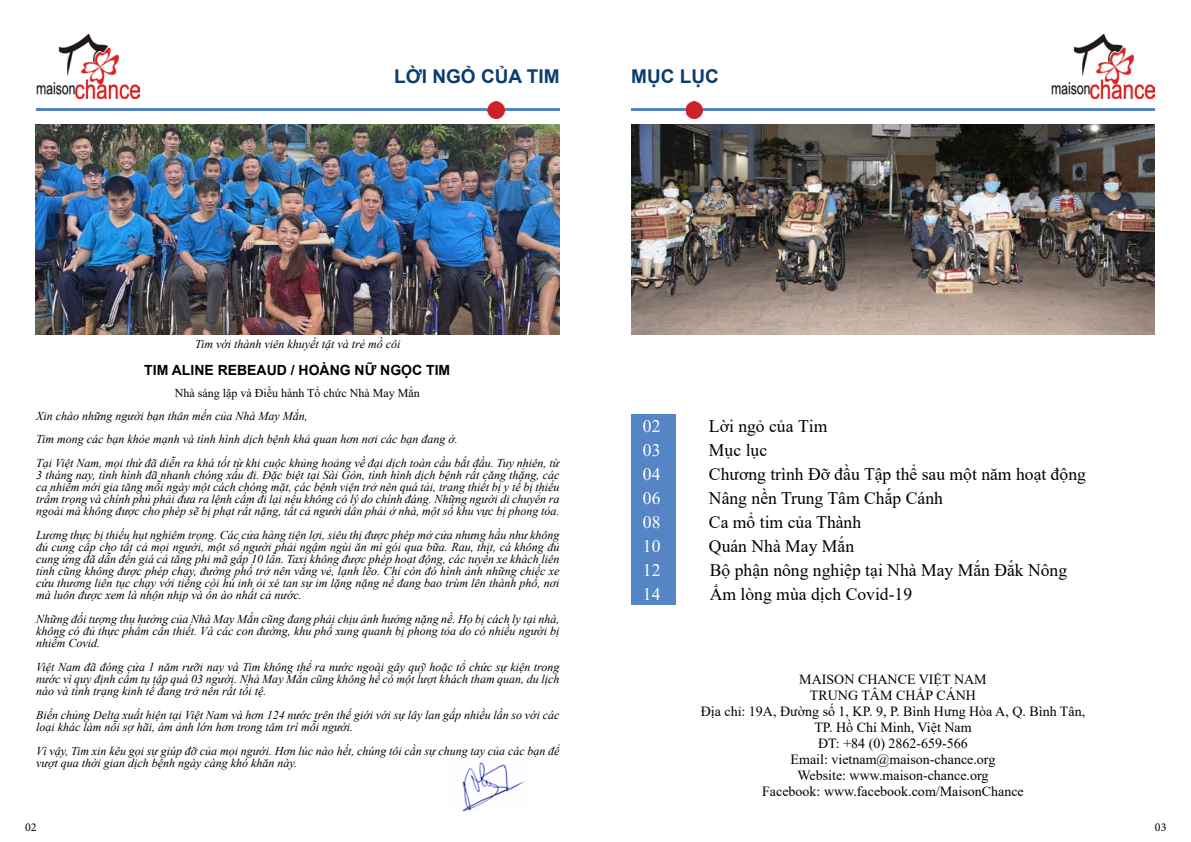
<style>
.page{position:relative;width:1191px;height:842px;background:#fff}
.page>*{position:absolute;margin:0;border:0;box-sizing:border-box;transform-origin:0 0}
.t1{font:700 19px "Arial";color:#093c71}
.t2{font:17.6px "Times New Roman";color:#000}
.t3{font:17.6px "Times New Roman";color:#fff}
.t4{font:14px/16px "Times New Roman";color:#000101;text-align:center}
.t5{font:700 14px "Arial";color:#000}
.t6{font:italic 12px/12px "Times New Roman";color:#000;text-align:justify}
.t7{font:12px "Times New Roman";color:#000}
.t8{font:12px "Minion Pro";color:#000}
</style>
<div class="page">
<hr style="left:631px;top:109px;width:524px;height:2px;background:#5585c5">
<img style="left:686px;top:101px;width:17px;height:17px">
<img style="left:1051px;top:35px;width:103px;height:63px">
<hr style="left:36px;top:109px;width:523px;height:2px;background:#5585c5">
<img style="left:488px;top:101px;width:17px;height:17px">
<img style="left:36px;top:35px;width:103px;height:63px">
<img style="left:35px;top:124px;width:524px;height:210px">
<img style="left:632px;top:124px;width:522px;height:211px">
<img style="left:462px;top:762px;width:63px;height:49px">
<div style="left:631px;top:415px;width:45px;height:190px;background:#5585c5"></div>
<h1 class="t1" style="left:394px;top:63px;width:167px">LỜI NGỎ CỦA TIM</h1>
<h1 class="t1" style="left:631px;top:63px;width:89px">MỤC LỤC</h1>
<p class="t6" style="left:195px;top:338px;width:207px">Tim với thành viên khuyết tật và trẻ mồ côi</p>
<p class="t5" style="left:144px;top:361px;width:307px">TIM ALINE REBEAUD / HOÀNG NỮ NGỌC TIM</p>
<p class="t7" style="left:175px;top:384px;width:246px">Nhà sáng lập và Điều hành Tổ chức Nhà May Mắn</p>
<p class="t6" style="left:36px;top:410px;width:273px">Xin chào những người bạn thân mến của Nhà May Mắn,</p>
<p class="t6" style="left:36px;top:427px;width:525px;line-height:24px">Tim mong các bạn khỏe mạnh và tình hình dịch bệnh khả quan hơn nơi các bạn đang ở.<br>Tại Việt Nam, mọi thứ đã diễn ra khá tốt từ khi cuộc khủng hoảng về đại dịch toàn cầu bắt đầu. Tuy nhiên, từ</p>
<p class="t6" style="left:36px;top:469px;width:525px">3 tháng nay, tình hình đã nhanh chóng xấu đi. Đặc biệt tại Sài Gòn, tình hình dịch bệnh rất căng thẳng, các ca nhiễm mới gia tăng mỗi ngày một cách chóng mặt, các bệnh viện trở nên quá tải, trang thiết bị y tế bị thiếu trầm trọng và chính phủ phải đưa ra lệnh cấm đi lại nếu không có lý do chính đáng. Những người di chuyển ra ngoài mà không được cho phép sẽ bị phạt rất nặng, tất cả người dân phải ở nhà, một số khu vực bị phong tỏa.</p>
<p class="t6" style="left:36px;top:529px;width:525px">Lương thực bị thiếu hụt nghiêm trọng. Các cửa hàng tiện lợi, siêu thị được phép mở cửa nhưng hầu như không đủ cung cấp cho tất cả mọi người, một số người phải ngậm ngùi ăn mì gói qua bữa. Rau, thịt, cá không đủ cung ứng đã dẫn đến giá cả tăng phi mã gấp 10 lần. Taxi không được phép hoạt động, các tuyến xe khách liên tỉnh cũng không được phép chạy, đường phố trở nên vắng vẻ, lạnh lẽo. Chỉ còn đó hình ảnh những chiếc xe cứu thương liên tục chạy với tiếng còi hú inh ỏi xé tan sự im lặng nặng nề đang bao trùm lên thành phố, nơi mà luôn được xem là nhộn nhịp và ồn ào nhất cả nước.</p>
<p class="t6" style="left:36px;top:613px;width:525px">Những đối tượng thụ hưởng của Nhà May Mắn cũng đang phải chịu ảnh hưởng nặng nề. Họ bị cách ly tại nhà, không có đủ thực phẩm cần thiết. Và các con đường, khu phố xung quanh bị phong tỏa do có nhiều người bị nhiễm Covid.</p>
<p class="t6" style="left:36px;top:661px;width:525px">Việt Nam đã đóng cửa 1 năm rưỡi nay và Tim không thể ra nước ngoài gây quỹ hoặc tổ chức sự kiện trong nước vì quy định cấm tụ tập quá 03 người. Nhà May Mắn cũng không hề có một lượt khách tham quan, du lịch nào và tình trạng kinh tế đang trở nên rất tồi tệ.</p>
<p class="t6" style="left:36px;top:709px;width:525px">Biến chủng Delta xuất hiện tại Việt Nam và hơn 124 nước trên thế giới với sự lây lan gấp nhiều lần so với các loại khác làm nỗi sợ hãi, ám ảnh lớn hơn trong tâm trí mỗi người.</p>
<p class="t6" style="left:36px;top:745px;width:525px">Vì vậy, Tim xin kêu gọi sự giúp đỡ của mọi người. Hơn lúc nào hết, chúng tôi cần sự chung tay của các bạn để vượt qua thời gian dịch bệnh ngày càng khó khăn này.</p>
<h2 class="t3" style="left:643px;top:414px;width:19px">02</h2>
<h2 class="t2" style="left:709px;top:414px;width:120px">Lời ngỏ của Tim</h2>
<h2 class="t3" style="left:643px;top:438px;width:19px">03</h2>
<h2 class="t2" style="left:709px;top:438px;width:60px">Mục lục</h2>
<h2 class="t3" style="left:643px;top:462px;width:19px">04</h2>
<h2 class="t2" style="left:709px;top:462px;width:378px">Chương trình Đỡ đầu Tập thể sau một năm hoạt động</h2>
<h2 class="t3" style="left:643px;top:486px;width:19px">06</h2>
<h2 class="t2" style="left:709px;top:486px;width:235px">Nâng nền Trung Tâm Chắp Cánh</h2>
<h2 class="t3" style="left:643px;top:510px;width:19px">08</h2>
<h2 class="t2" style="left:709px;top:510px;width:154px">Ca mổ tim của Thành</h2>
<h2 class="t3" style="left:643px;top:534px;width:19px">10</h2>
<h2 class="t2" style="left:709px;top:534px;width:147px">Quán Nhà May Mắn</h2>
<h2 class="t3" style="left:643px;top:558px;width:19px">12</h2>
<h2 class="t2" style="left:710px;top:558px;width:359px">Bộ phận nông nghiệp tại Nhà May Mắn Đắk Nông</h2>
<h2 class="t3" style="left:643px;top:582px;width:19px">14</h2>
<h2 class="t2" style="left:710px;top:582px;width:204px">Ấm lòng mùa dịch Covid-19</h2>
<p class="t4" style="left:700px;top:671px;width:386px">MAISON CHANCE VIỆT NAM<br>TRUNG TÂM CHẮP CÁNH<br>Địa chỉ: 19A, Đường số 1, KP. 9, P. Bình Hưng Hòa A, Q. Bình Tân, TP. Hồ Chí Minh, Việt Nam<br>ĐT: +84 (0) 2862-659-566<br>Email: vietnam@maison-chance.org<br>Website: www.maison-chance.org<br>Facebook: www.facebook.com/MaisonChance</p>
<p class="t8" style="left:25px;top:819px;width:13px">02</p>
<p class="t8" style="left:1155px;top:819px;width:13px">03</p>
</div>
